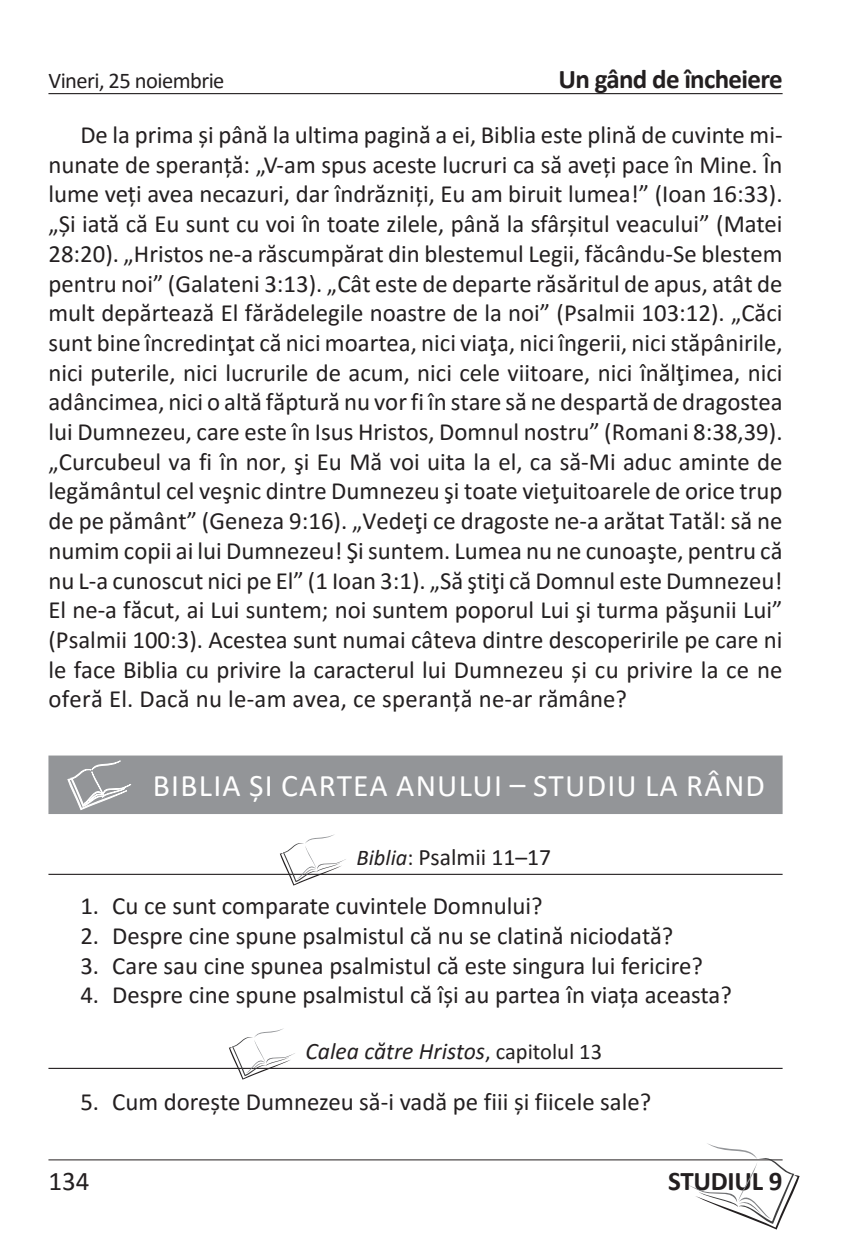
<style>
.page{position:relative;width:863px;height:1245px;background:#fff}
.page>*{position:absolute;margin:0;border:0;box-sizing:border-box;transform-origin:0 0}
.supliment{font:31.5px "Calibri";letter-spacing:.04em;color:#fff}
.Studiu_zi{font:700 27px "Calibri";letter-spacing:-.025em;color:#231f20}
.t1{font:27px "Calibri";color:#231f20}
.Indent1{font:24.75px/29.7px "Calibri";color:#231f20;text-align:justify}
.Comentarii_Instructo{font:italic 23.62px "Calibri";color:#231f20}
.Comentarii_Instructo-2{font:23.62px "Calibri";color:#231f20}
.Studiu_zi-2{font:22.5px "Calibri";letter-spacing:-.025em;color:#231f20}
.s1{font-style:italic;font-size:22.5px}
.s2{font-size:22.5px}
.s3{font-style:normal;font-size:22.5px}
</style>
<div class="page">
<hr style="left:48px;top:1159px;width:734px;height:1px;background:#231f20">
<svg style="left:687px;top:1143px;width:112px;height:86px"></svg>
<hr style="left:48px;top:93px;width:734px;height:1px;background:#231f20">
<div style="left:48px;top:755px;width:734px;height:59px;background:#939598"></div>
<hr style="left:48px;top:874px;width:734px;height:1px;background:#231f20">
<hr style="left:48px;top:1068px;width:734px;height:1px;background:#231f20">
<svg style="left:67px;top:760px;width:64px;height:50px"></svg>
<svg style="left:280px;top:834px;width:66px;height:52px"></svg>
<svg style="left:229px;top:1028px;width:66px;height:52px"></svg>
<p class="Studiu_zi-2" style="left:48px;top:65px;width:177px">Vineri, 25 noiembrie</p>
<p class="Studiu_zi" style="left:558px;top:60px;width:225px">Un gând de încheiere</p>
<p class="Indent1" style="left:48px;top:119px;width:735px;text-indent:32px">De la prima și până la ultima pagină a ei, Biblia este plină de cuvinte mi&shy;nunate de speranță: „V-am spus aceste lucruri ca să aveţi pace în Mine. În lume veţi avea necazuri, dar îndrăzniţi, Eu am biruit lumea!” (Ioan 16:33). „Şi iată că Eu sunt cu voi în toate zilele, până la sfârşitul veacului” (Matei 28:20). „Hristos ne-a răscumpărat din blestemul Legii, făcându-Se blestem pentru noi” (Galateni 3:13). „Cât este de departe răsăritul de apus, atât de mult depărtează El fărădelegile noastre de la noi” (Psalmii 103:12). „Căci sunt bine încredinţat că nici moartea, nici viaţa, nici îngerii, nici stăpânirile, nici puterile, nici lucrurile de acum, nici cele viitoare, nici înălţimea, nici adâncimea, nici o altă făptură nu vor fi în stare să ne despartă de dragostea lui Dumnezeu, care este în Isus Hristos, Domnul nostru” (Romani 8:38,39). „Curcubeul va fi în nor, şi Eu Mă voi uita la el, ca să-Mi aduc aminte de legământul cel veşnic dintre Dumnezeu şi toate vieţuitoarele de orice trup de pe pământ” (Geneza 9:16). „Vedeţi ce dragoste ne-a arătat Tatăl: să ne numim copii ai lui Dumnezeu! Şi suntem. Lumea nu ne cunoaşte, pentru că nu L-a cunoscut nici pe El” (1 Ioan 3:1). „Să ştiţi că Domnul este Dumnezeu!<br>El ne-a făcut, ai Lui suntem; noi suntem poporul Lui şi turma păşunii Lui” (Psalmii 100:3). Acestea sunt numai câteva dintre descoperirile pe care ni le face Biblia cu privire la caracterul lui Dumnezeu și cu privire la ce ne oferă El. Dacă nu le-am avea, ce speranță ne-ar rămâne?</p>
<p class="supliment" style="left:153px;top:764px;width:613px">BIBLIA ȘI CARTEA ANULUI – STUDIU LA RÂND</p>
<p class="Comentarii_Instructo-2" style="left:356px;top:841px;width:196px"><span class="s1">Biblia</span><span class="s2">:</span> Psalmii 11–17</p>
<p class="Indent1" style="left:80px;top:890px;width:463px">1. Cu ce sunt comparate cuvintele Domnului?</p>
<p class="Indent1" style="left:80px;top:920px;width:594px">2. Despre cine spune psalmistul că nu se clatină niciodată?</p>
<p class="Indent1" style="left:80px;top:950px;width:624px">3. Care sau cine spunea psalmistul că este singura lui fericire?</p>
<p class="Indent1" style="left:80px;top:979px;width:652px">4. Despre cine spune psalmistul că își au partea în viața aceasta?</p>
<p class="Comentarii_Instructo" style="left:305px;top:1035px;width:298px">Calea către Hristos<span class="s3">, capitolul 13</span></p>
<p class="Indent1" style="left:80px;top:1086px;width:572px">5. Cum dorește Dumnezeu să-i vadă pe fiii și fiicele sale?</p>
<p class="t1" style="left:48px;top:1162px;width:43px">134</p>
<p class="Studiu_zi" style="left:668px;top:1161px;width:116px">STUDIUL 9</p>
</div>
